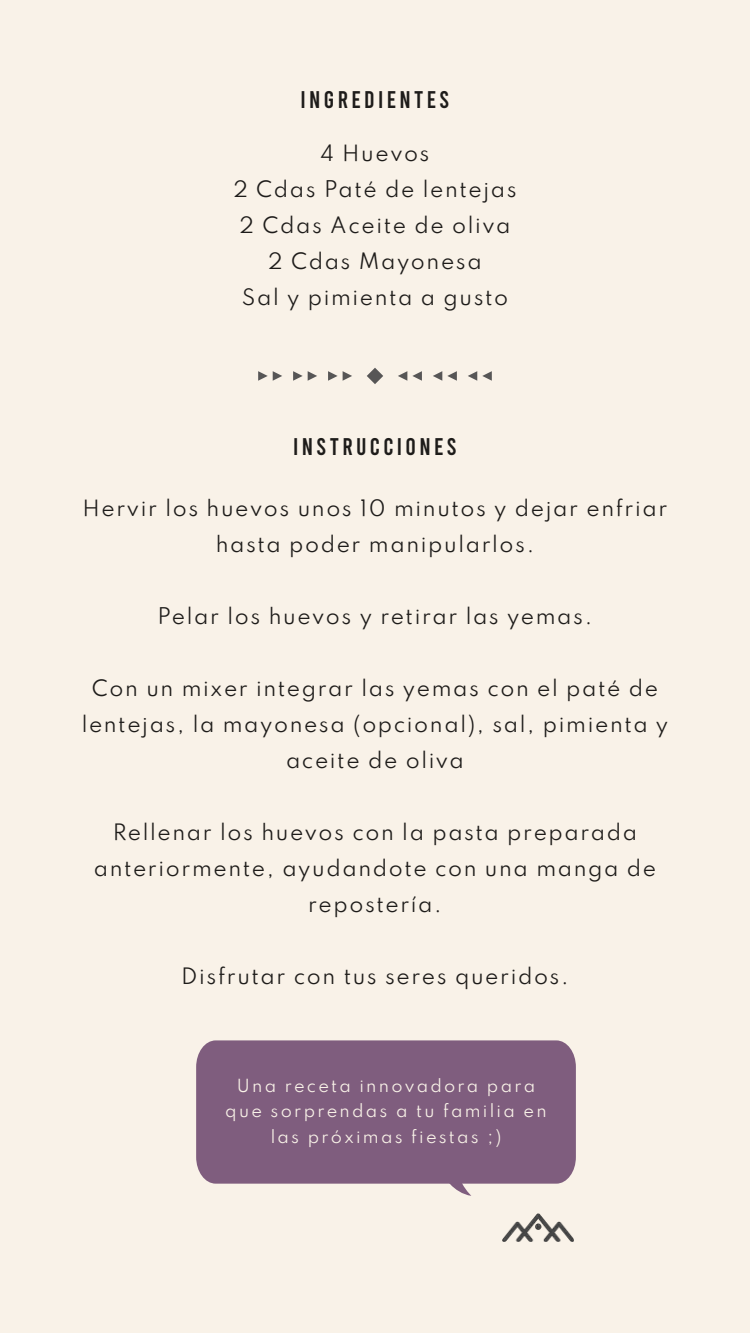
<style>
.page{position:relative;width:750px;height:1334px;background:#fff}
.page>*{position:absolute;margin:0;border:0;box-sizing:border-box;transform-origin:0 0}
.t1{font:24px "Bebas";letter-spacing:.14em;color:#1e1c1a}
.t2{font:20px/36px "Spartan";letter-spacing:.08em;color:#1e1c1a;text-align:center}
.t3{font:16px/25.4px "Spartan";letter-spacing:.14em;color:#f9f2e8;text-align:center}
</style>
<div class="page">
<div style="left:0;top:0;width:750px;height:1333px;background:#f9f2e8"></div>
<svg style="left:450px;top:1184px;width:21px;height:12px"></svg>
<div style="left:196px;top:1040px;width:380px;height:144px;background:#7f5d7e"></div>
<img style="left:502px;top:1213px;width:72px;height:28px">
<svg style="left:328px;top:371px;width:24px;height:10px"></svg>
<svg style="left:293px;top:371px;width:24px;height:10px"></svg>
<svg style="left:258px;top:371px;width:24px;height:10px"></svg>
<svg style="left:398px;top:371px;width:24px;height:10px"></svg>
<svg style="left:468px;top:371px;width:24px;height:10px"></svg>
<svg style="left:433px;top:371px;width:24px;height:10px"></svg>
<svg style="left:367px;top:368px;width:16px;height:16px"></svg>
<p class="t1" style="left:301px;top:84px;width:150px">INGREDIENTES</p>
<p class="t2" style="left:233px;top:137px;width:285px">4 Huevos<br>2 Cdas Paté de lentejas<br>2 Cdas Aceite de oliva<br>2 Cdas Mayonesa<br>Sal y pimienta a gusto</p>
<p class="t1" style="left:293px;top:431px;width:165px">INSTRUCCIONES</p>
<p class="t2" style="left:83px;top:492px;width:586px">Hervir los huevos unos 10 minutos y dejar enfriar hasta poder manipularlos.</p>
<p class="t2" style="left:158px;top:600px;width:436px">Pelar los huevos y retirar las yemas.</p>
<p class="t2" style="left:82px;top:672px;width:588px">Con un mixer integrar las yemas con el paté de lentejas, la mayonesa (opcional), sal, pimienta y aceite de oliva</p>
<p class="t2" style="left:94px;top:816px;width:564px">Rellenar los huevos con la pasta preparada anteriormente, ayudandote con una manga de repostería.</p>
<p class="t2" style="left:181px;top:960px;width:389px">Disfrutar con tus seres queridos.</p>
<p class="t3" style="left:225px;top:1074px;width:323px">Una receta innovadora para que sorprendas a tu familia en las próximas fiestas ;)</p>
</div>
